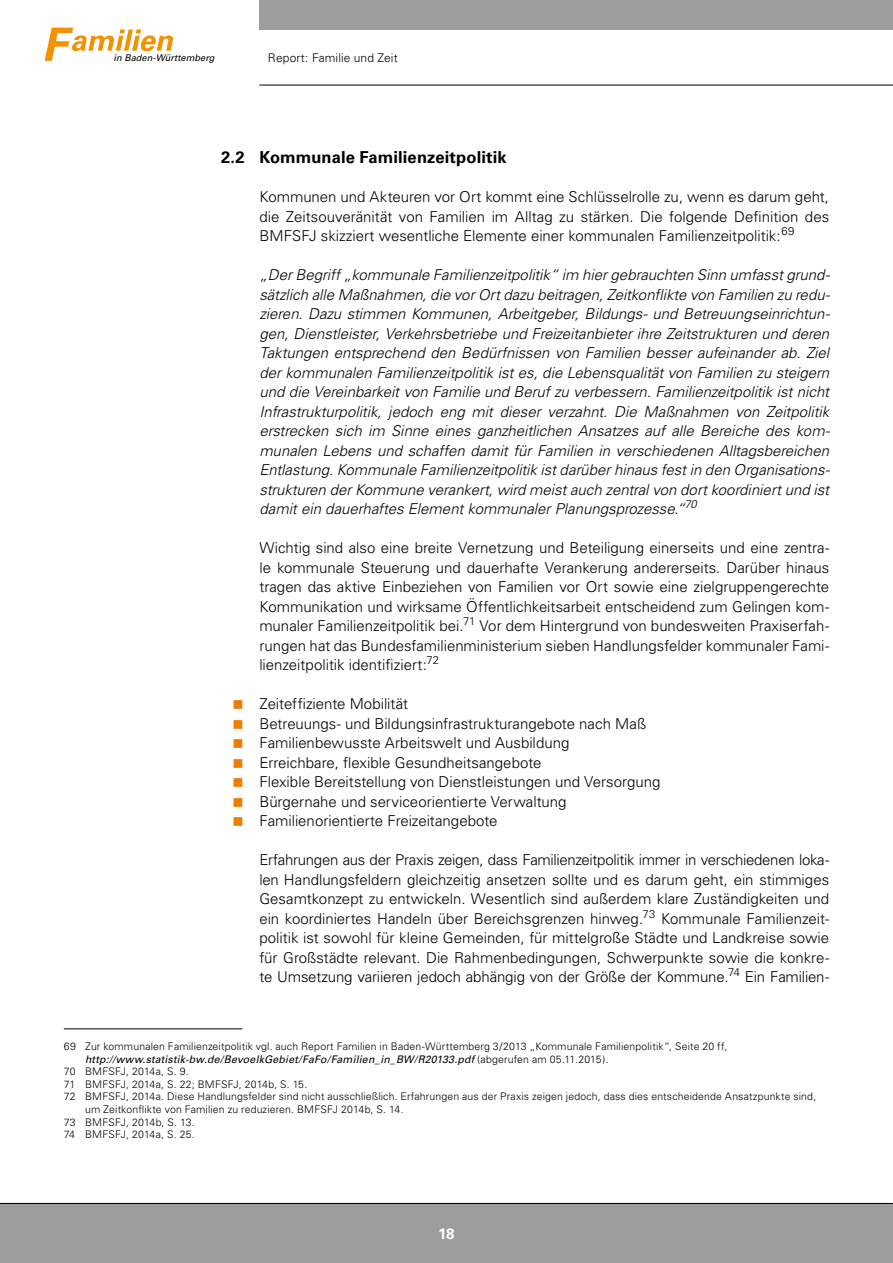
<style>
.page{position:relative;width:893px;height:1263px;background:#fff}
.page>*{position:absolute;margin:0;border:0;box-sizing:border-box;transform-origin:0 0}
.t1{font:700 16.5px "Univers";letter-spacing:.005em;color:#000}
.t2{font:300 15px/19.5px "Univers";color:#000;text-align:justify}
.t3{font:italic 300 15px/19.5px "Univers";color:#000;text-align:justify}
.t4{font:700 15px "Univers";color:#fff}
.t5{font:300 12px "Univers";letter-spacing:.01em;color:#000}
.t6{font:300 10.5px "Univers";letter-spacing:.015em;color:#000}
.t7{font:italic 10.5px "Univers";letter-spacing:.02em;color:#000}
.t8{font:italic 9.3px "Univers";letter-spacing:.005em;color:#000}
.s1{font-weight:300;font-style:normal}
</style>
<div class="page">
<div style="left:259px;top:0;width:634px;height:30px;background:#9d9d9c"></div>
<svg style="left:45px;top:28px;width:128px;height:33px"></svg>
<div style="left:0;top:1203px;width:893px;height:60px;background:#9d9d9c"></div>
<hr style="left:259px;top:85px;width:634px;height:1px;background:#000">
<hr style="left:0;top:1203px;width:893px;height:1px;background:#000">
<hr style="left:64px;top:1028px;width:178px;height:1px;background:#000">
<p class="t8" style="left:114px;top:52px;width:102px">in Baden-Württemberg</p>
<p class="t5" style="left:268px;top:51px;width:131px">Report: Familie und Zeit</p>
<p class="t1" style="left:221px;top:148px;width:287px">2.2 Kommunale Familienzeitpolitik</p>
<p class="t2" style="left:259px;top:187px;width:571px">Kommunen und Akteuren vor Ort kommt eine Schlüsselrolle zu, wenn es darum geht, die Zeitsouveränität von Familien im Alltag zu stärken. Die folgende Definition des BMFSFJ skizziert wesentliche Elemente einer kommunalen Familienzeitpolitik:<sup>69</sup></p>
<p class="t3" style="left:259px;top:265px;width:572px">„Der Begriff „kommunale Familienzeitpolitik“ im hier gebrauchten Sinn umfasst grund&shy;sätzlich alle Maßnahmen, die vor Ort dazu beitragen, Zeitkonflikte von Familien zu redu&shy;zieren. Dazu stimmen Kommunen, Arbeitgeber, Bildungs- und Betreuungseinrichtun&shy;gen, Dienstleister, Verkehrsbetriebe und Freizeitanbieter ihre Zeitstrukturen und deren Taktungen entsprechend den Bedürfnissen von Familien besser aufeinander ab. Ziel der kommunalen Familienzeitpolitik ist es, die Lebensqualität von Familien zu steigern und die Vereinbarkeit von Familie und Beruf zu verbessern. Familienzeitpolitik ist nicht Infrastrukturpolitik, jedoch eng mit dieser verzahnt. Die Maßnahmen von Zeitpolitik erstrecken sich im Sinne eines ganzheitlichen Ansatzes auf alle Bereiche des kom&shy;munalen Lebens und schaffen damit für Familien in verschiedenen Alltagsbereichen Entlastung. Kommunale Familienzeitpolitik ist darüber hinaus fest in den Organisations&shy;strukturen der Kommune verankert, wird meist auch zentral von dort koordiniert und ist damit ein dauerhaftes Element kommunaler Planungsprozesse.“<sup>70</sup></p>
<p class="t2" style="left:259px;top:538px;width:571px">Wichtig sind also eine breite Vernetzung und Beteiligung einerseits und eine zentra&shy;le kommunale Steuerung und dauerhafte Verankerung andererseits. Darüber hinaus tragen das aktive Einbeziehen von Familien vor Ort sowie eine zielgruppengerechte Kommunikation und wirksame Öffentlichkeitsarbeit entscheidend zum Gelingen kom&shy;munaler Familienzeitpolitik bei.<sup>71</sup> Vor dem Hintergrund von bundesweiten Praxiserfah&shy;rungen hat das Bundesfamilienministerium sieben Handlungsfelder kommunaler Fami&shy;lienzeitpolitik identifiziert:<sup>72</sup></p>
<p class="t2" style="left:259px;top:694px;width:402px;text-align:left">Zeiteffiziente Mobilität<br>Betreuungs- und Bildungsinfrastrukturangebote nach Maß Familienbewusste Arbeitswelt und Ausbildung<br>Erreichbare, flexible Gesundheitsangebote<br>Flexible Bereitstellung von Dienstleistungen und Versorgung Bürgernahe und serviceorientierte Verwaltung Familienorientierte Freizeitangebote</p>
<p class="t2" style="left:259px;top:850px;width:571px">Erfahrungen aus der Praxis zeigen, dass Familienzeitpolitik immer in verschiedenen loka&shy;len Handlungsfeldern gleichzeitig ansetzen sollte und es darum geht, ein stimmiges Gesamtkonzept zu entwickeln. Wesentlich sind außerdem klare Zuständigkeiten und ein koordiniertes Handeln über Bereichsgrenzen hinweg.<sup>73</sup> Kommunale Familienzeit&shy;politik ist sowohl für kleine Gemeinden, für mittelgroße Städte und Landkreise sowie für Großstädte relevant. Die Rahmenbedingungen, Schwerpunkte sowie die konkre&shy;te Umsetzung variieren jedoch abhängig von der Größe der Kommune.<sup>74</sup> Ein Familien-</p>
<p class="t6" style="left:64px;top:1040px;width:665px">69 Zur kommunalen Familienzeitpolitik vgl. auch Report Familien in Baden-Württemberg 3/2013 „Kommunale Familienpolitik“, Seite 20 ff,</p>
<p class="t7" style="left:85px;top:1052px;width:525px">http://www.statistik-bw.de/BevoelkGebiet/FaFo/Familien_in_BW/R20133.pdf <span class="s1">(abgerufen am 05.11.2015).</span></p>
<p class="t6" style="left:64px;top:1065px;width:126px">70 BMFSFJ, 2014a, S. 9.</p>
<p class="t6" style="left:64px;top:1078px;width:245px">71 BMFSFJ, 2014a, S. 22; BMFSFJ, 2014b, S. 15.</p>
<p class="t6" style="left:64px;top:1090px;width:754px">72 BMFSFJ, 2014a. Diese Handlungsfelder sind nicht ausschließlich. Erfahrungen aus der Praxis zeigen jedoch, dass dies entscheidende Ansatzpunkte sind,</p>
<p class="t6" style="left:85px;top:1103px;width:320px">um Zeitkonflikte von Familien zu reduzieren. BMFSFJ 2014b, S. 14.</p>
<p class="t6" style="left:64px;top:1115px;width:132px">73 BMFSFJ, 2014b, S. 13.</p>
<p class="t6" style="left:64px;top:1128px;width:132px">74 BMFSFJ, 2014a, S. 25.</p>
<p class="t4" style="left:438px;top:1225px;width:18px">18</p>
</div>
